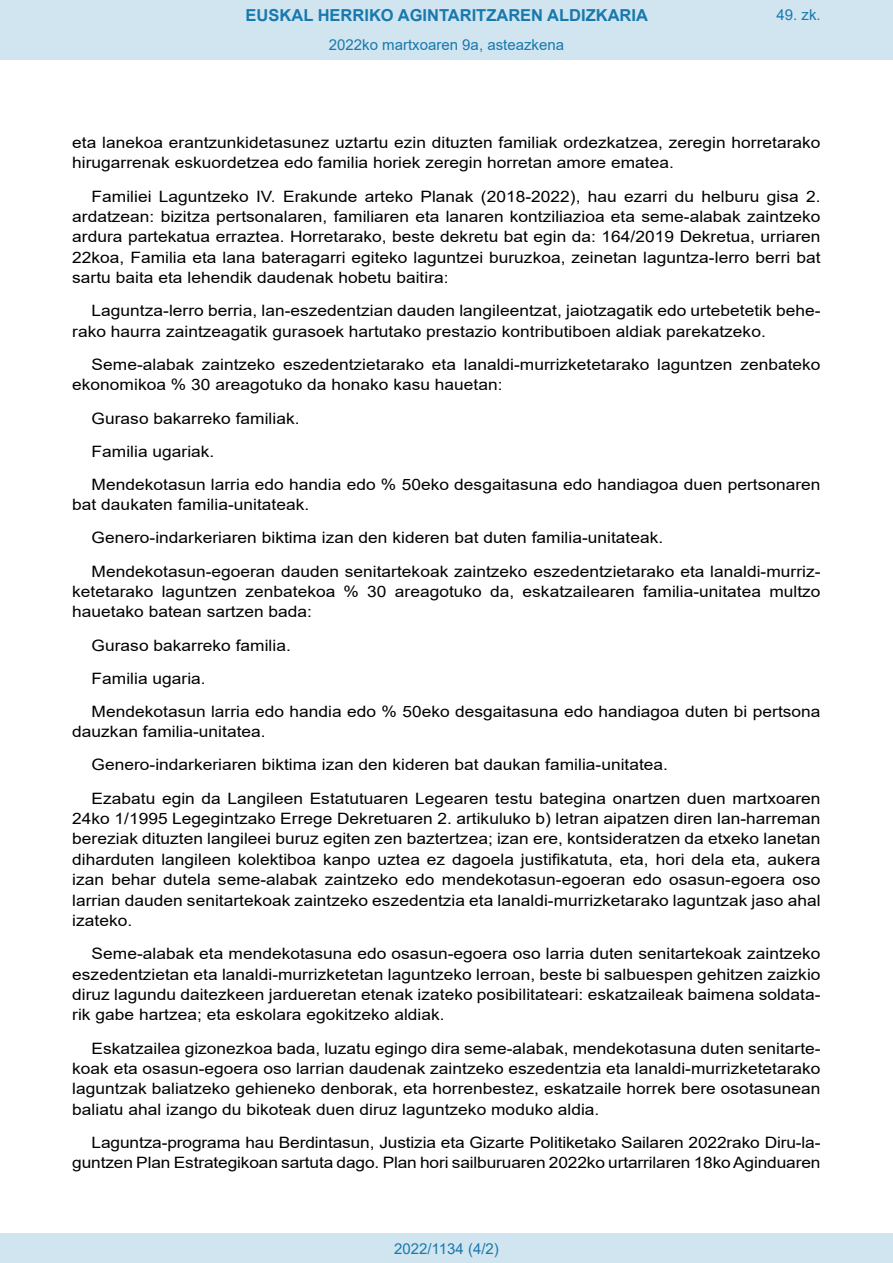
<style>
.page{position:relative;width:893px;height:1263px;background:#fff}
.page>*{position:absolute;margin:0;border:0;box-sizing:border-box;transform-origin:0 0}
.t1{font:700 16.5px "Arial";color:#1879ad}
.BOPVDetalle{font:15.6px/20.4px "Arial";color:#000;scale:1.11 1}
.Paginacion_Centro{font:15px "Arial";color:#1879ad}
</style>
<div class="page">
<div style="left:0;top:0;width:893px;height:60px;background:#d0e5f0"></div>
<div style="left:0;top:1233px;width:893px;height:30px;background:#d0e5f0"></div>
<p class="t1" style="left:246px;top:3px;width:404px">EUSKAL HERRIKO AGINTARITZAREN ALDIZKARIA</p>
<p class="Paginacion_Centro" style="left:329px;top:35px;width:237px">2022ko martxoaren 9a, asteazkena</p>
<p class="Paginacion_Centro" style="left:776px;top:5px;width:46px">49. zk.</p>
<p class="BOPVDetalle" style="left:72px;top:132px;width:676px">eta lanekoa erantzunkidetasunez uztartu ezin dituzten familiak ordezkatzea, zeregin horretarako hirugarrenak eskuordetzea edo familia horiek zeregin horretan amore ematea.</p>
<p class="BOPVDetalle" style="left:72px;top:186px;width:676px;text-align:justify;text-indent:19px">Familiei Laguntzeko IV. Erakunde arteko Planak (2018-2022), hau ezarri du helburu gisa 2. ardatzean: bizitza pertsonalaren, familiaren eta lanaren kontziliazioa eta seme-alabak zaintzeko ardura partekatua erraztea. Horretarako, beste dekretu bat egin da: 164/2019 Dekretua, urriaren 22koa, Familia eta lana bateragarri egiteko laguntzei buruzkoa, zeinetan laguntza-lerro berri bat sartu baita eta lehendik daudenak hobetu baitira:</p>
<p class="BOPVDetalle" style="left:72px;top:301px;width:676px;text-indent:19px">Laguntza-lerro berria, lan-eszedentzian dauden langileentzat, jaiotzagatik edo urtebetetik behe&shy;rako haurra zaintzeagatik gurasoek hartutako prestazio kontributiboen aldiak parekatzeko.</p>
<p class="BOPVDetalle" style="left:72px;top:354px;width:676px;text-indent:19px">Seme-alabak zaintzeko eszedentzietarako eta lanaldi-murrizketetarako laguntzen zenbateko ekonomikoa % 30 areagotuko da honako kasu hauetan:</p>
<p class="BOPVDetalle" style="left:92px;top:408px;width:189px">Guraso bakarreko familiak.</p>
<p class="BOPVDetalle" style="left:92px;top:441px;width:112px">Familia ugariak.</p>
<p class="BOPVDetalle" style="left:72px;top:474px;width:676px;text-indent:19px">Mendekotasun larria edo handia edo % 50eko desgaitasuna edo handiagoa duen pertsonaren bat daukaten familia-unitateak.</p>
<p class="BOPVDetalle" style="left:92px;top:528px;width:516px">Genero-indarkeriaren biktima izan den kideren bat duten familia-unitateak.</p>
<p class="BOPVDetalle" style="left:72px;top:561px;width:676px;text-align:justify;text-indent:19px">Mendekotasun-egoeran dauden senitartekoak zaintzeko eszedentzietarako eta lanaldi-murriz&shy;ketetarako laguntzen zenbatekoa % 30 areagotuko da, eskatzailearen familia-unitatea multzo hauetako batean sartzen bada:</p>
<p class="BOPVDetalle" style="left:92px;top:635px;width:181px">Guraso bakarreko familia.</p>
<p class="BOPVDetalle" style="left:92px;top:668px;width:104px">Familia ugaria.</p>
<p class="BOPVDetalle" style="left:72px;top:701px;width:676px;text-indent:19px">Mendekotasun larria edo handia edo % 50eko desgaitasuna edo handiagoa duten bi pertsona dauzkan familia-unitatea.</p>
<p class="BOPVDetalle" style="left:92px;top:755px;width:521px">Genero-indarkeriaren biktima izan den kideren bat daukan familia-unitatea.</p>
<p class="BOPVDetalle" style="left:72px;top:788px;width:676px;text-align:justify;text-indent:19px">Ezabatu egin da Langileen Estatutuaren Legearen testu bategina onartzen duen martxoaren 24ko 1/1995 Legegintzako Errege Dekretuaren 2. artikuluko b) letran aipatzen diren lan-harreman bereziak dituzten langileei buruz egiten zen baztertzea; izan ere, kontsideratzen da etxeko lanetan diharduten langileen kolektiboa kanpo uztea ez dagoela justifikatuta, eta, hori dela eta, aukera izan behar dutela seme-alabak zaintzeko edo mendekotasun-egoeran edo osasun-egoera oso larrian dauden senitartekoak zaintzeko eszedentzia eta lanaldi-murrizketarako laguntzak jaso ahal izateko.</p>
<p class="BOPVDetalle" style="left:72px;top:943px;width:676px;text-align:justify;text-indent:19px">Seme-alabak eta mendekotasuna edo osasun-egoera oso larria duten senitartekoak zaintzeko eszedentzietan eta lanaldi-murrizketetan laguntzeko lerroan, beste bi salbuespen gehitzen zaizkio diruz lagundu daitezkeen jardueretan etenak izateko posibilitateari: eskatzaileak baimena soldata&shy;rik gabe hartzea; eta eskolara egokitzeko aldiak.</p>
<p class="BOPVDetalle" style="left:72px;top:1038px;width:676px;text-align:justify;text-indent:19px">Eskatzailea gizonezkoa bada, luzatu egingo dira seme-alabak, mendekotasuna duten senitarte&shy;koak eta osasun-egoera oso larrian daudenak zaintzeko eszedentzia eta lanaldi-murrizketetarako laguntzak baliatzeko gehieneko denborak, eta horrenbestez, eskatzaile horrek bere osotasunean baliatu ahal izango du bikoteak duen diruz laguntzeko moduko aldia.</p>
<p class="BOPVDetalle" style="left:72px;top:1132px;width:676px;text-align:right">Laguntza-programa hau Berdintasun, Justizia eta Gizarte Politiketako Sailaren 2022rako Diru-la&shy;guntzen Plan Estrategikoan sartuta dago. Plan hori sailburuaren 2022ko urtarrilaren 18ko Aginduaren</p>
<p class="Paginacion_Centro" style="left:394px;top:1238px;width:106px">2022/1134 (4/2)</p>
</div>
